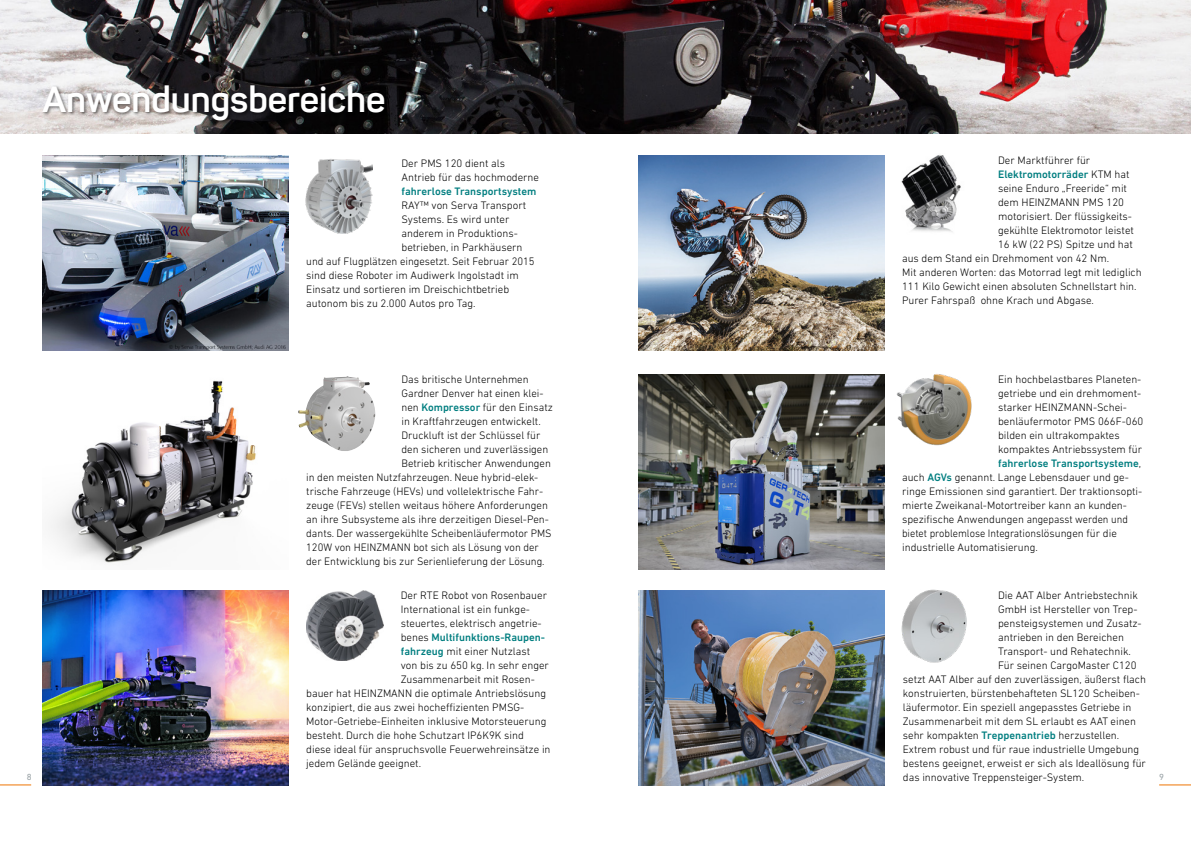
<style>
.page{position:relative;width:1191px;height:842px;background:#fff}
.page>*{position:absolute;margin:0;border:0;box-sizing:border-box;transform-origin:0 0}
.t1{font:700 36px "Sahar";color:#fff}
.t2{font:300 11px/14px "DIN Next LT Pro";color:#000}
.t3{font:500 11px "DIN Next LT Pro";color:#007e80}
.t4{font:300 11px "DIN Next LT Pro";color:#000;scale:.95 1}
.t5{font:9px "DIN Next LT Pro";color:#97a0a4}
.s1{font-weight:300;color:#000}
.s2{font-weight:500;color:#007e80}
</style>
<div class="page">
<hr style="left:0;top:785px;width:31px;height:1px;background:#ee7402">
<hr style="left:1159px;top:785px;width:32px;height:1px;background:#ee7402">
<img style="left:298px;top:376px;width:78px;height:75px">
<img style="left:638px;top:375px;width:246px;height:195px">
<img style="left:0;top:0;width:1191px;height:133px">
<div style="left:42px;top:84px;width:347px;height:40px;background:#000;opacity:.5"></div>
<img style="left:43px;top:590px;width:246px;height:195px">
<img style="left:638px;top:591px;width:246px;height:194px">
<img style="left:638px;top:156px;width:246px;height:195px">
<img style="left:901px;top:155px;width:60px;height:77px">
<img style="left:306px;top:591px;width:77px;height:70px">
<img style="left:901px;top:589px;width:65px;height:74px">
<img style="left:896px;top:374px;width:76px;height:72px">
<img style="left:50px;top:380px;width:206px;height:183px">
<img style="left:305px;top:159px;width:67px;height:75px">
<img style="left:43px;top:156px;width:246px;height:195px">
<h1 class="t1" style="left:43px;top:76px;width:344px">Anwendungsbereiche</h1>
<p class="t2" style="left:401px;top:156px;width:139px">Der PMS 120 dient als<br>Antrieb für das hochmoderne</p>
<p class="t3" style="left:401px;top:185px;width:136px">fahrerlose Transportsystem</p>
<p class="t2" style="left:401px;top:198px;width:126px">RAY™ von Serva Transport</p>
<p class="t2" style="left:401px;top:212px;width:109px">Systems. Es wird unter</p>
<p class="t2" style="left:401px;top:226px;width:118px">anderem in Produktions-</p>
<p class="t2" style="left:401px;top:240px;width:122px">betrieben, in Parkhäusern</p>
<p class="t2" style="left:306px;top:254px;width:230px">und auf Flugplätzen eingesetzt. Seit Februar 2015</p>
<p class="t2" style="left:306px;top:268px;width:214px">sind diese Roboter im Audiwerk Ingolstadt im</p>
<p class="t2" style="left:306px;top:282px;width:204px">Einsatz und sortieren im Dreischichtbetrieb</p>
<p class="t2" style="left:306px;top:296px;width:171px">autonom bis zu 2.000 Autos pro Tag.</p>
<p class="t2" style="left:998px;top:153px;width:94px">Der Marktführer für</p>
<p class="t3" style="left:998px;top:168px;width:133px">Elektromotorräder <span class="s1">KTM hat</span></p>
<p class="t2" style="left:998px;top:181px;width:130px">seine Enduro „Freeride“ mit</p>
<p class="t2" style="left:998px;top:195px;width:127px">dem HEINZMANN PMS 120</p>
<p class="t2" style="left:998px;top:209px;width:135px">motorisiert. Der flüssigkeits-</p>
<p class="t2" style="left:998px;top:223px;width:137px">gekühlte Elektromotor leistet</p>
<p class="t2" style="left:998px;top:237px;width:136px">16 kW (22 PS) Spitze und hat</p>
<p class="t2" style="left:902px;top:251px;width:208px">aus dem Stand ein Drehmoment von 42 Nm.</p>
<p class="t2" style="left:902px;top:265px;width:241px">Mit anderen Worten: das Motorrad legt mit lediglich</p>
<p class="t2" style="left:902px;top:279px;width:236px">111 Kilo Gewicht einen absoluten Schnellstart hin.</p>
<p class="t2" style="left:902px;top:293px;width:193px">Purer Fahrspaß ohne Krach und Abgase.</p>
<p class="t2" style="left:401px;top:372px;width:129px">Das britische Unternehmen</p>
<p class="t2" style="left:401px;top:386px;width:143px">Gardner Denver hat einen klei-</p>
<p class="t2" style="left:401px;top:400px;width:153px">nen <span class="s2">Kompressor</span> für den Einsatz</p>
<p class="t2" style="left:401px;top:414px;width:141px">in Kraftfahrzeugen entwickelt.</p>
<p class="t2" style="left:401px;top:428px;width:140px">Druckluft ist der Schlüssel für</p>
<p class="t2" style="left:401px;top:442px;width:148px">den sicheren und zuverlässigen</p>
<p class="t2" style="left:401px;top:456px;width:151px">Betrieb kritischer Anwendungen</p>
<p class="t2" style="left:306px;top:470px;width:233px">in den meisten Nutzfahrzeugen. Neue hybrid-elek-</p>
<p class="t2" style="left:306px;top:484px;width:238px">trische Fahrzeuge (HEVs) und vollelektrische Fahr-</p>
<p class="t2" style="left:306px;top:498px;width:243px">zeuge (FEVs) stellen weitaus höhere Anforderungen</p>
<p class="t2" style="left:306px;top:512px;width:244px">an ihre Subsysteme als ihre derzeitigen Diesel-Pen-</p>
<p class="t2" style="left:306px;top:526px;width:247px">dants. Der wassergekühlte Scheibenläufermotor PMS</p>
<p class="t2" style="left:306px;top:540px;width:234px">120W von HEINZMANN bot sich als Lösung von der</p>
<p class="t2" style="left:306px;top:554px;width:240px">der Entwicklung bis zur Serienlieferung der Lösung.</p>
<p class="t2" style="left:998px;top:372px;width:145px">Ein hochbelastbares Planeten-</p>
<p class="t2" style="left:998px;top:386px;width:145px">getriebe und ein drehmoment-</p>
<p class="t2" style="left:998px;top:400px;width:130px">starker HEINZMANN-Schei-</p>
<p class="t2" style="left:998px;top:414px;width:147px">benläufermotor PMS 066F-060</p>
<p class="t2" style="left:998px;top:428px;width:123px">bilden ein ultrakompaktes</p>
<p class="t2" style="left:998px;top:442px;width:146px">kompaktes Antriebssystem für</p>
<p class="t3" style="left:998px;top:457px;width:144px">fahrerlose Transportsysteme<span class="s1">,</span></p>
<p class="t2" style="left:902px;top:470px;width:228px">auch <span class="s2">AGVs</span> genannt. Lange Lebensdauer und ge-</p>
<p class="t2" style="left:902px;top:484px;width:242px">ringe Emissionen sind garantiert. Der traktionsopti-</p>
<p class="t2" style="left:902px;top:498px;width:226px">mierte Zweikanal-Motortreiber kann an kunden-</p>
<p class="t2" style="left:902px;top:512px;width:227px">spezifische Anwendungen angepasst werden und</p>
<p class="t4" style="left:902px;top:527px;width:228px">bietet problemlose Integrationslösungen für die</p>
<p class="t2" style="left:902px;top:540px;width:137px">industrielle Automatisierung.</p>
<p class="t2" style="left:998px;top:588px;width:141px">Die AAT Alber Antriebstechnik</p>
<p class="t2" style="left:998px;top:602px;width:141px">GmbH ist Hersteller von Trep-</p>
<p class="t2" style="left:998px;top:616px;width:145px">pensteigsystemen und Zusatz-</p>
<p class="t2" style="left:998px;top:630px;width:127px">antrieben in den Bereichen</p>
<p class="t2" style="left:998px;top:644px;width:134px">Transport- und Rehatechnik.</p>
<p class="t2" style="left:998px;top:658px;width:140px">Für seinen CargoMaster C120</p>
<p class="t2" style="left:903px;top:672px;width:245px">setzt AAT Alber auf den zuverlässigen, äußerst flach</p>
<p class="t2" style="left:903px;top:686px;width:239px">konstruierten, bürstenbehafteten SL120 Scheiben-</p>
<p class="t2" style="left:903px;top:700px;width:230px">läufermotor. Ein speziell angepasstes Getriebe in</p>
<p class="t2" style="left:903px;top:714px;width:235px">Zusammenarbeit mit dem SL erlaubt es AAT einen</p>
<p class="t2" style="left:903px;top:728px;width:218px">sehr kompakten <span class="s2">Treppenantrieb</span> herzustellen.</p>
<p class="t2" style="left:903px;top:742px;width:238px">Extrem robust und für raue industrielle Umgebung</p>
<p class="t2" style="left:903px;top:756px;width:245px">bestens geeignet, erweist er sich als Ideallösung für</p>
<p class="t2" style="left:903px;top:770px;width:183px">das innovative Treppensteiger-System.</p>
<p class="t2" style="left:401px;top:588px;width:148px">Der RTE Robot von Rosenbauer</p>
<p class="t2" style="left:401px;top:602px;width:131px">International ist ein funkge-</p>
<p class="t2" style="left:401px;top:616px;width:142px">steuertes, elektrisch angetrie-</p>
<p class="t3" style="left:401px;top:630px;width:146px"><span class="s1">benes</span> Multifunktions-Raupen-</p>
<p class="t2" style="left:401px;top:644px;width:131px"><span class="s2">fahrzeug</span> mit einer Nutzlast</p>
<p class="t2" style="left:401px;top:658px;width:150px">von bis zu 650 kg. In sehr enger</p>
<p class="t2" style="left:401px;top:672px;width:136px">Zusammenarbeit mit Rosen-</p>
<p class="t2" style="left:306px;top:686px;width:241px">bauer hat HEINZMANN die optimale Antriebslösung</p>
<p class="t2" style="left:306px;top:700px;width:220px">konzipiert, die aus zwei hocheffizienten PMSG-</p>
<p class="t2" style="left:306px;top:714px;width:242px">Motor-Getriebe-Einheiten inklusive Motorsteuerung</p>
<p class="t2" style="left:306px;top:728px;width:219px">besteht. Durch die hohe Schutzart IP6K9K sind</p>
<p class="t2" style="left:306px;top:742px;width:246px">diese ideal für anspruchsvolle Feuerwehreinsätze in</p>
<p class="t2" style="left:306px;top:756px;width:116px">jedem Gelände geeignet.</p>
<p class="t5" style="left:27px;top:772px;width:6px">8</p>
<p class="t5" style="left:1159px;top:772px;width:6px">9</p>
</div>
